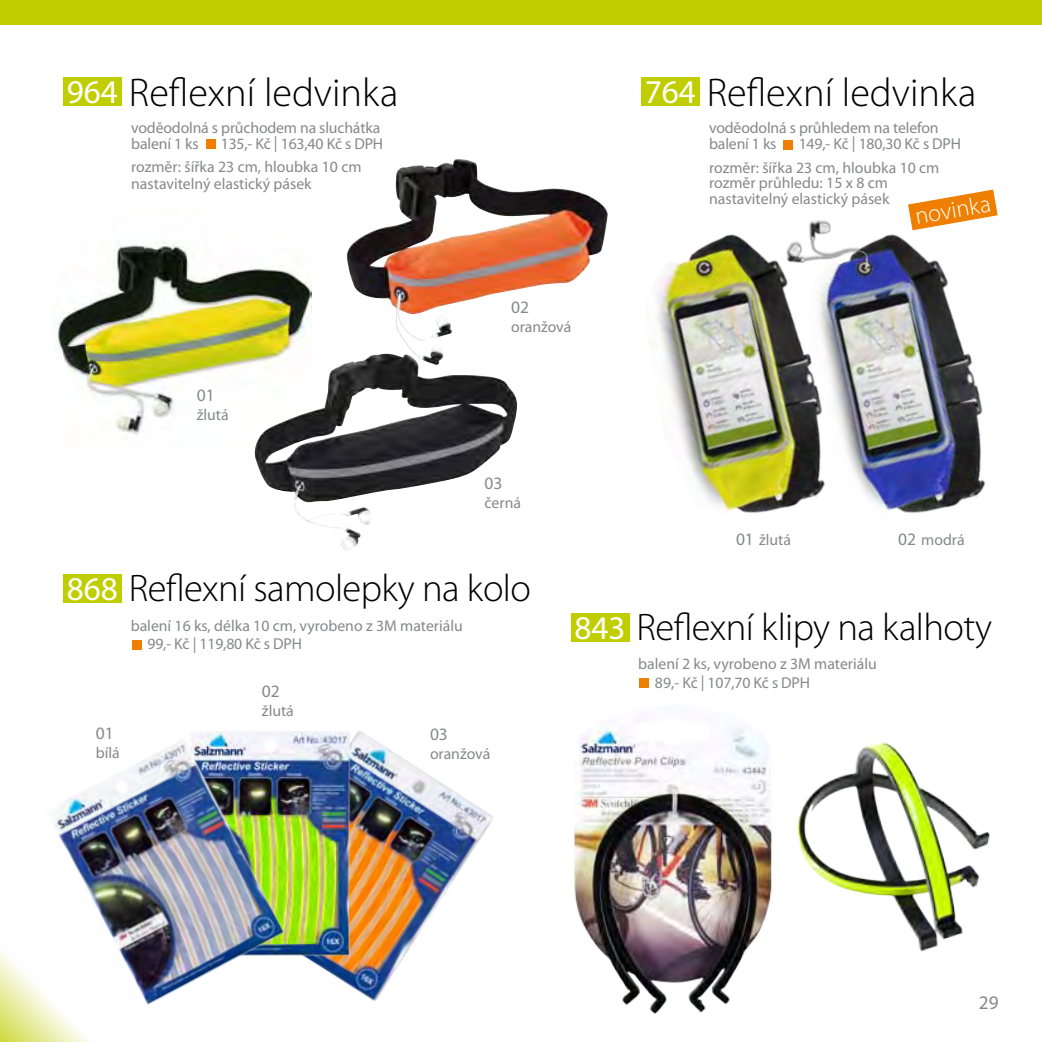
<style>
.page{position:relative;width:1042px;height:1042px;background:#fff}
.page>*{position:absolute;margin:0;border:0;box-sizing:border-box;transform-origin:0 0}
.t1{font:300 40.25px "Myriad Pro";color:#000}
.t2{font:300 38.5px "Myriad Pro";letter-spacing:-.015em;color:#000}
.t3{font:300 23.97px "Myriad Pro";color:#fff}
.t4{font:19.25px "Myriad Pro";color:#87888a}
.t5{font:17.5px "Myriad Pro";color:#87888a}
.t6{font:15.75px/15.8px "Myriad Pro";color:#87888a}
.s1{font-weight:400;font-size:33.25px;color:#fff}
.s2{font-size:17.5px}
</style>
<div class="page">
<img style="left:911px;top:212px;width:87px;height:301px">
<svg style="left:0;top:951px;width:10px;height:91px"></svg>
<img style="left:657px;top:234px;width:254px;height:279px">
<img style="left:357px;top:733px;width:137px;height:268px">
<img style="left:317px;top:730px;width:46px;height:260px">
<img style="left:10px;top:731px;width:307px;height:311px">
<div style="left:63px;top:574px;width:59px;height:29px;background:#c0ce00"></div>
<div style="left:132px;top:640px;width:9px;height:10px;background:#ee7f00"></div>
<img style="left:813px;top:742px;width:177px;height:210px">
<img style="left:573px;top:722px;width:240px;height:292px">
<div style="left:571px;top:613px;width:58px;height:29px;background:#c0ce00"></div>
<div style="left:639px;top:678px;width:9px;height:10px;background:#ee7f00"></div>
<div style="left:63px;top:77px;width:59px;height:29px;background:#c0ce00"></div>
<div style="left:641px;top:77px;width:58px;height:29px;background:#c0ce00"></div>
<div style="left:206px;top:140px;width:9px;height:9px;background:#ee7f00"></div>
<div style="left:784px;top:140px;width:9px;height:10px;background:#ee7f00"></div>
<img style="left:56px;top:242px;width:255px;height:193px">
<img style="left:255px;top:354px;width:262px;height:197px">
<img style="left:345px;top:159px;width:263px;height:206px">
<svg style="left:908px;top:189px;width:89px;height:41px"></svg>
<div style="left:0;top:0;width:1042px;height:25px;background:#c0ce00"></div>
<img style="left:771px;top:220px;width:105px;height:77px">
<h1 class="t1" style="left:67px;top:70px;width:333px"><span class="s1">964</span> Reflexní ledvinka</h1>
<h1 class="t1" style="left:645px;top:71px;width:333px"><span class="s1">764</span> Reflexní ledvinka</h1>
<p class="t6" style="left:131px;top:120px;width:251px">voděodolná s průchodem na sluchátka balení 1 ks</p>
<p class="t6" style="left:221px;top:136px;width:164px">135,- Kč | 163,40 Kč s DPH</p>
<p class="t6" style="left:709px;top:120px;width:231px">voděodolná s průhledem na telefon balení 1 ks</p>
<p class="t6" style="left:798px;top:136px;width:164px">149,- Kč | 180,30 Kč s DPH</p>
<p class="t6" style="left:131px;top:160px;width:232px">rozměr: šířka 23 cm, hloubka 10 cm</p>
<p class="t6" style="left:709px;top:160px;width:232px">rozměr: šířka 23 cm, hloubka 10 cm rozměr průhledu: 15 x 8 cm nastavitelný elastický pásek</p>
<p class="t6" style="left:131px;top:176px;width:182px">nastavitelný elastický pásek</p>
<h3 class="t3" style="left:913px;top:203px;width:78px;rotate:-10deg">novinka</h3>
<p class="t5" style="left:197px;top:385px;width:19px">01</p>
<p class="t6" style="left:197px;top:407px;width:33px">žlutá</p>
<p class="t5" style="left:511px;top:298px;width:19px">02</p>
<p class="t6" style="left:511px;top:319px;width:62px">oranžová</p>
<p class="t5" style="left:484px;top:473px;width:19px">03</p>
<p class="t6" style="left:484px;top:495px;width:38px">černá</p>
<h2 class="t2" style="left:67px;top:567px;width:466px"><span class="s1">868</span> Reflexní samolepky na kolo</h2>
<p class="t6" style="left:736px;top:532px;width:57px"><span class="s2">01</span> žlutá</p>
<p class="t6" style="left:898px;top:532px;width:68px"><span class="s2">02</span> modrá</p>
<p class="t6" style="left:147px;top:616px;width:317px;line-height:18.9px;text-indent:-17px">balení 16 ks, délka 10 cm, vyrobeno z 3M materiálu<br>99,- Kč | 119,80 Kč s DPH</p>
<p class="t5" style="left:96px;top:723px;width:19px">01</p>
<p class="t6" style="left:96px;top:745px;width:25px">bílá</p>
<p class="t5" style="left:262px;top:681px;width:19px">02</p>
<p class="t6" style="left:262px;top:703px;width:33px">žlutá</p>
<p class="t5" style="left:430px;top:724px;width:19px">03</p>
<p class="t6" style="left:430px;top:746px;width:62px">oranžová</p>
<h2 class="t2" style="left:574px;top:606px;width:419px"><span class="s1">843</span> Reflexní klipy na kalhoty</h2>
<p class="t6" style="left:655px;top:654px;width:223px;line-height:18.9px;text-indent:-17px">balení 2 ks, vyrobeno z 3M materiálu<br>89,- Kč | 107,70 Kč s DPH</p>
<p class="t4" style="left:979px;top:992px;width:21px">29</p>
</div>
